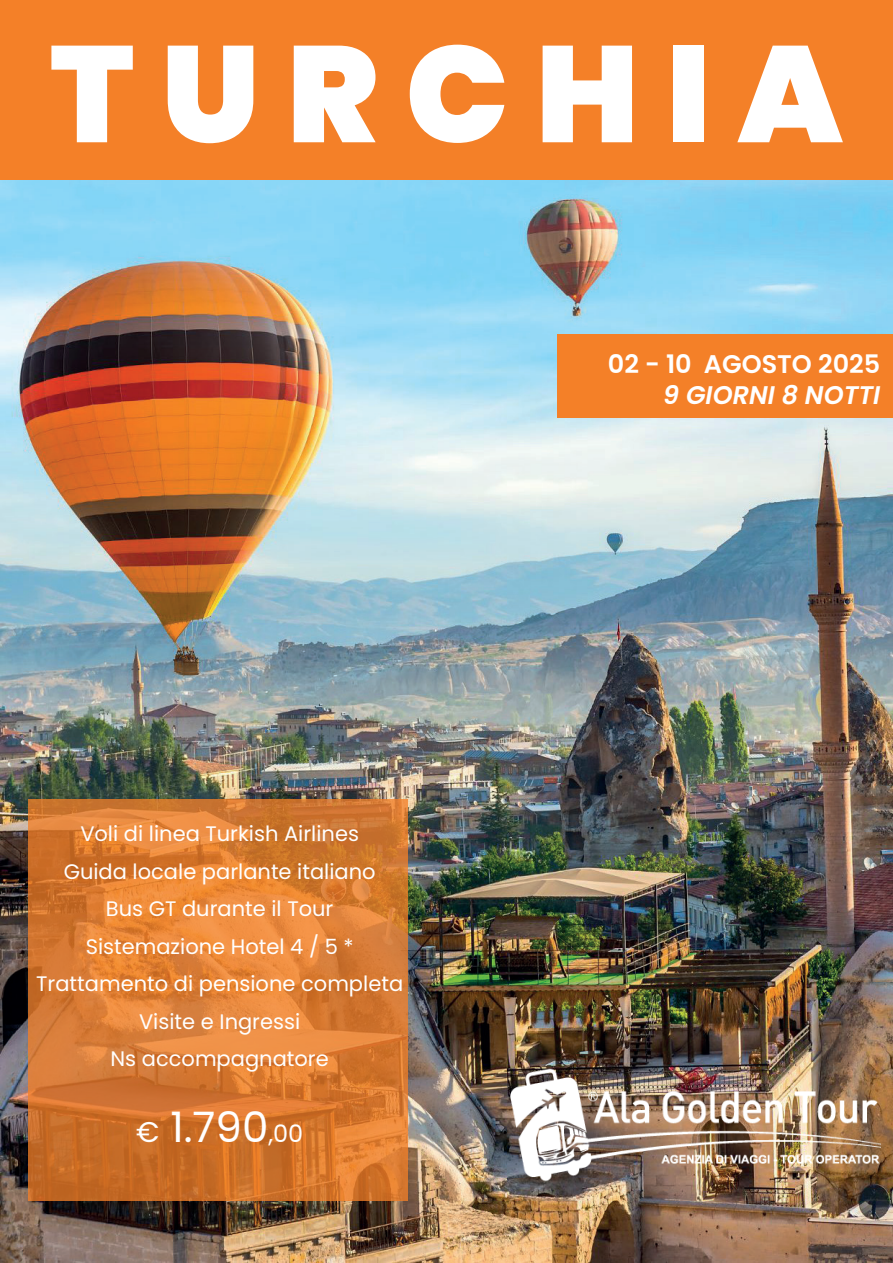
<style>
.page{position:relative;width:893px;height:1263px;background:#fff}
.page>*{position:absolute;margin:0;border:0;box-sizing:border-box;transform-origin:0 0}
.t1{font:900 136.5px "Poppins";letter-spacing:.2em;color:#fff}
.t2{font:42px "Poppins";color:#fff}
.t3{font:600 25.5px "Poppins";color:#fff}
.t4{font:italic 600 25.5px "Poppins";color:#fff}
.t5{font:21px/37.5px "Poppins";color:#fff;text-align:center}
.s1{font-size:28.5px}
.s2{font-size:24px}
</style>
<div class="page">
<img style="left:0;top:179px;width:893px;height:1084px">
<div style="left:557px;top:334px;width:336px;height:84px;background:#f48028"></div>
<svg style="left:28px;top:799px;width:379px;height:401px"></svg>
<img style="left:481px;top:1041px;width:399px;height:168px">
<div style="left:0;top:0;width:893px;height:179px;background:#f48028"></div>
<h1 class="t1" style="left:50px;top:15px;width:794px">TURCHIA</h1>
<p class="t5" style="left:36px;top:815px;width:368px">Voli di linea Turkish Airlines<br>Guida locale parlante italiano<br>Bus GT durante il Tour<br>Sistemazione Hotel 4 / 5 *<br>Trattamento di pensione completa<br>Visite e Ingressi<br>Ns accompagnatore</p>
<h2 class="t2" style="left:136px;top:1103px;width:169px"><span class="s1">€</span> 1.790<span class="s2">,00</span></h2>
<p class="t3" style="left:608px;top:350px;width:274px">02 - 10 AGOSTO 2025</p>
<p class="t4" style="left:663px;top:380px;width:219px">9 GIORNI 8 NOTTI</p>
</div>
